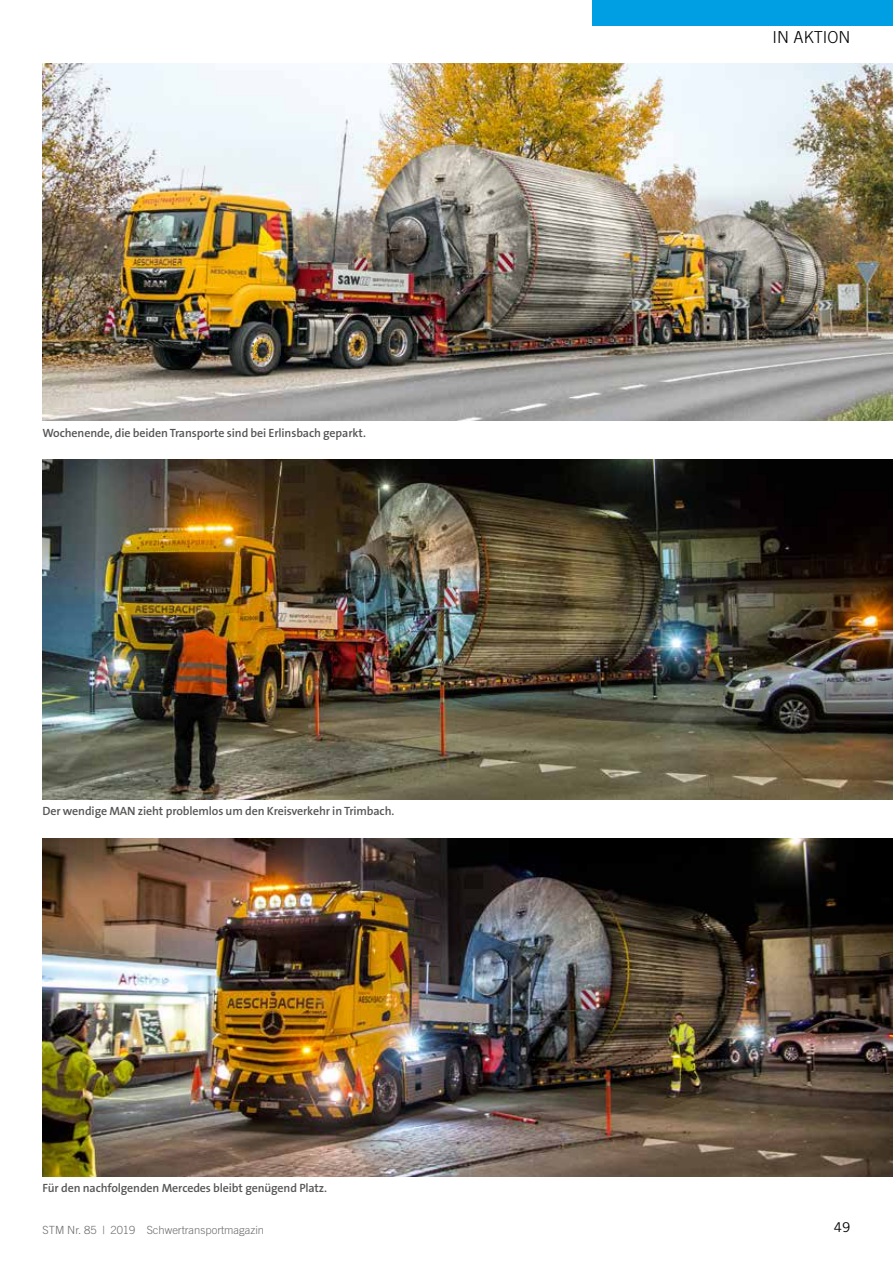
<style>
.page{position:relative;width:893px;height:1263px;background:#fff}
.page>*{position:absolute;margin:0;border:0;box-sizing:border-box;transform-origin:0 0}
.t1{font:300 16.5px "Trade Gothic";color:#000}
.t2{font:13.5px "Trade Gothic";color:#000}
.t3{font:600 12px "The Sans B6";letter-spacing:-.01em;color:#565655}
.t4{font:300 11.25px "Trade Gothic";color:#6e6e6e}
</style>
<div class="page">
<div style="left:592px;top:0;width:301px;height:26px;background:#009ee3"></div>
<img style="left:43px;top:64px;width:850px;height:357px">
<img style="left:43px;top:459px;width:850px;height:340px">
<img style="left:43px;top:838px;width:850px;height:339px">
<p class="t3" style="left:43px;top:426px;width:325px">Wochenende, die beiden Transporte sind bei Erlinsbach geparkt.</p>
<p class="t3" style="left:43px;top:804px;width:353px">Der wendige MAN zieht problemlos um den Kreisverkehr in Trimbach.</p>
<p class="t3" style="left:43px;top:1182px;width:286px">Für den nachfolgenden Mercedes bleibt genügend Platz.</p>
<h1 class="t1" style="left:772px;top:27px;width:79px">IN AKTION</h1>
<p class="t4" style="left:43px;top:1223px;width:223px">STM Nr. 85 | 2019 Schwertransportmagazin</p>
<p class="t2" style="left:834px;top:1219px;width:18px">49</p>
</div>
